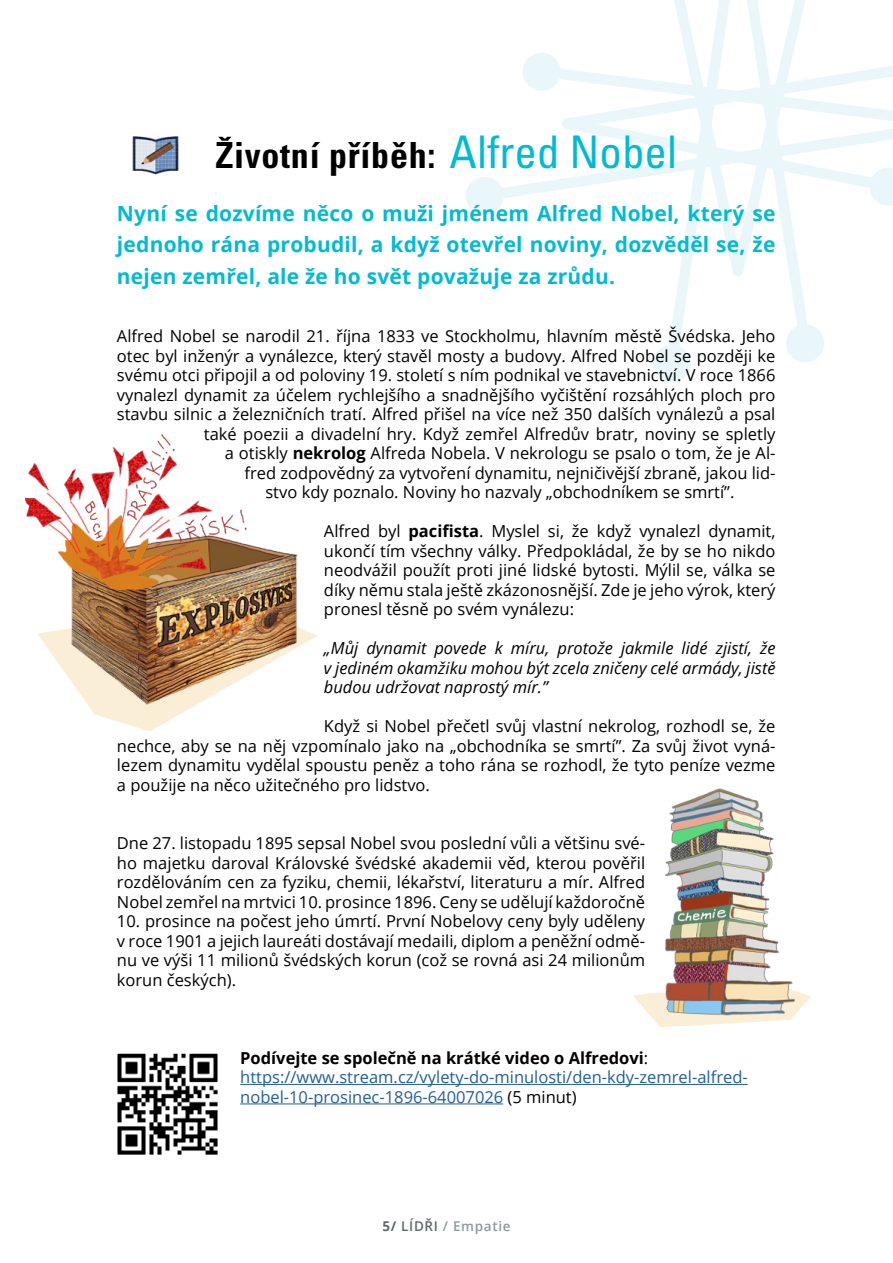
<style>
.page{position:relative;width:893px;height:1263px;background:#fff}
.page>*{position:absolute;margin:0;border:0;box-sizing:border-box;transform-origin:0 0}
.t1{font:700 condensed 36px "Univers CE";letter-spacing:.02em;color:#000}
.t2{font:700 21px/31.5px "Open Sans";letter-spacing:.01em;color:#00bbd3;text-align:justify}
.t3{font:16.5px/19.5px "Open Sans";color:#000;text-align:justify}
.t4{font:16.5px/19.5px "Open Sans";color:#215e9e}
.t5{font:italic 16.5px/19.5px "Open Sans";color:#000;text-align:justify}
.t6{font:600 13.5px "Open Sans";letter-spacing:.05em;color:#91999a}
.s1{font-weight:400;font-size:45px;color:#00bbd3}
.s2{font-weight:700}
.s3{font-weight:700;color:#000}
.s4{color:#000}
.s5{font-weight:700;color:#606869}
.s6{color:#606869}
</style>
<div class="page">
<svg style="left:667px;top:276px;width:143px;height:86px"></svg>
<svg style="left:502px;top:67px;width:60px;height:131px"></svg>
<svg style="left:562px;top:0;width:331px;height:276px"></svg>
<div style="left:786px;top:324px;width:38px;height:38px;background:#eaf7fa;border-radius:50%"></div>
<div style="left:653px;top:345px;width:38px;height:38px;background:#eaf7fa;border-radius:50%"></div>
<div style="left:466px;top:177px;width:38px;height:38px;background:#eaf7fa;border-radius:50%"></div>
<div style="left:523px;top:53px;width:38px;height:38px;background:#eaf7fa;border-radius:50%"></div>
<svg style="left:37px;top:630px;width:281px;height:101px"></svg>
<img style="left:58px;top:547px;width:255px;height:171px">
<img style="left:26px;top:434px;width:236px;height:185px">
<img style="left:117px;top:1053px;width:101px;height:102px">
<img style="left:132px;top:136px;width:47px;height:39px">
<img style="left:635px;top:788px;width:176px;height:239px">
<hr style="left:240px;top:1084px;width:508px;height:1px;background:#215e9e">
<hr style="left:240px;top:1103px;width:263px;height:1px;background:#215e9e">
<h1 class="t1" style="left:215px;top:135px;width:463px">Životní příběh: <span class="s1">Alfred Nobel</span></h1>
<p class="t2" style="left:117px;top:197px;width:660px">Nyní se dozvíme něco o muži jménem Alfred Nobel, který se jednoho rána probudil, a když otevřel noviny, dozvěděl se, že nejen zemřel, ale že ho svět považuje za zrůdu.</p>
<p class="t3" style="left:117px;top:326px;width:660px">Alfred Nobel se narodil 21. října 1833 ve Stockholmu, hlavním městě Švédska. Jeho</p>
<p class="t3" style="left:117px;top:345px;width:660px">otec byl inženýr a vynálezce, který stavěl mosty a budovy. Alfred Nobel se později ke</p>
<p class="t3" style="left:117px;top:365px;width:660px">svému otci připojil a od poloviny 19. století s ním podnikal ve stavebnictví. V roce 1866</p>
<p class="t3" style="left:117px;top:384px;width:660px">vynalezl dynamit za účelem rychlejšího a snadnějšího vyčištění rozsáhlých ploch pro</p>
<p class="t3" style="left:117px;top:404px;width:660px">stavbu silnic a železničních tratí. Alfred přišel na více než 350 dalších vynálezů a psal</p>
<p class="t3" style="left:204px;top:423px;width:573px">také poezii a divadelní hry. Když zemřel Alfredův bratr, noviny se spletly</p>
<p class="t3" style="left:225px;top:443px;width:552px">a otiskly <span class="s2">nekrolog</span> Alfreda Nobela. V nekrologu se psalo o tom, že je Al-</p>
<p class="t3" style="left:244px;top:462px;width:533px">fred zodpovědný za vytvoření dynamitu, nejničivější zbraně, jakou lid-</p>
<p class="t3" style="left:265px;top:482px;width:470px">stvo kdy poznalo. Noviny ho nazvaly „obchodníkem se smrtí”.</p>
<p class="t3" style="left:324px;top:521px;width:453px">Alfred byl <span class="s2">pacifista</span>. Myslel si, že když vynalezl dynamit, ukončí tím všechny války. Předpokládal, že by se ho nikdo neodvážil použít proti jiné lidské bytosti. Mýlil se, válka se díky němu stala ještě zkázonosnější. Zde je jeho výrok, který pronesl těsně po svém vynálezu:</p>
<p class="t5" style="left:324px;top:638px;width:453px">„Můj dynamit povede k míru, protože jakmile lidé zjistí, že v jediném okamžiku mohou být zcela zničeny celé armády, jistě budou udržovat naprostý mír.”</p>
<p class="t3" style="left:117px;top:716px;width:660px;text-indent:207px">Když si Nobel přečetl svůj vlastní nekrolog, rozhodl se, že nechce, aby se na něj vzpomínalo jako na „obchodníka se smrtí”. Za svůj život vyná&shy;lezem dynamitu vydělal spoustu peněz a toho rána se rozhodl, že tyto peníze vezme a použije na něco užitečného pro lidstvo.</p>
<p class="t3" style="left:117px;top:833px;width:530px">Dne 27. listopadu 1895 sepsal Nobel svou poslední vůli a většinu své&shy;ho majetku daroval Královské švédské akademii věd, kterou pověřil rozdělováním cen za fyziku, chemii, lékařství, literaturu a mír. Alfred Nobel zemřel na mrtvici 10. prosince 1896. Ceny se udělují každoročně</p>
<p class="t3" style="left:117px;top:911px;width:530px">10. prosince na počest jeho úmrtí. První Nobelovy ceny byly uděleny v roce 1901 a jejich laureáti dostávají medaili, diplom a peněžní odmě&shy;nu ve výši 11 milionů švédských korun (což se rovná asi 24 milionům korun českých).</p>
<p class="t4" style="left:240px;top:1047px;width:509px"><span class="s3">Podívejte se společně na krátké video o Alfredovi</span><span class="s4">: </span>https://www.stream.cz/vylety-do-minulosti/den-kdy-zemrel-alfred&shy;nobel-10-prosinec-1896-64007026 <span class="s4">(5 minut)</span></p>
<p class="t6" style="left:382px;top:1216px;width:130px"><span class="s5">5/</span> <span class="s6">LÍDŘI</span> / Empatie</p>
</div>
